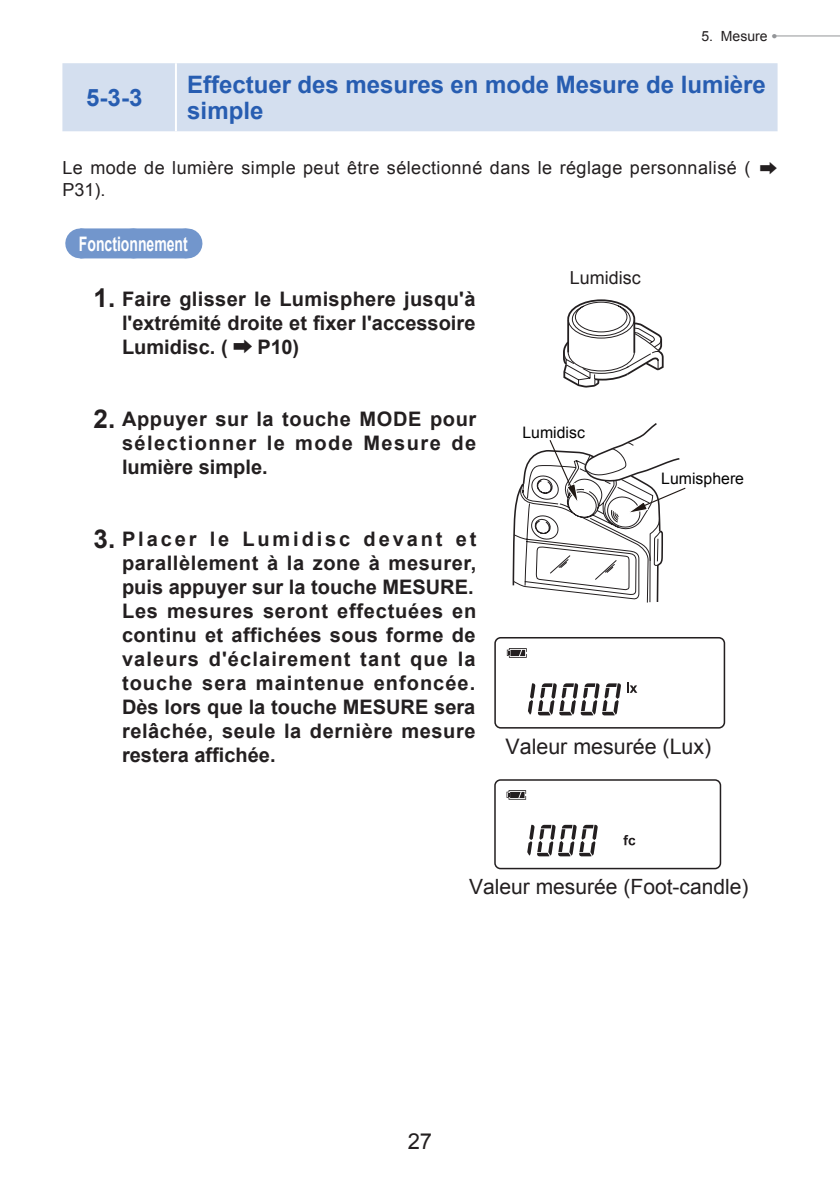
<style>
.page{position:relative;width:840px;height:1191px;background:#fff}
.page>*{position:absolute;margin:0;border:0;box-sizing:border-box;transform-origin:0 0}
._02_L3_1-1-1{font:700 24px/26px "Arial";color:#275db1}
.t1{font:22px "Arial";color:#231f20}
.t2{font:21.4px "Arial";color:#231f20}
.t3{font:21px "Arial";color:#231f20}
._04_Step_2-_No_Num{font:700 20px/24px "Arial";color:#231f20;text-align:justify}
._02_L3_Operation{font:700 20px "Arial";color:#fff;scale:.7 1}
.t4{font:18px/22px "Arial";letter-spacing:.025em;color:#231f20}
.t5{font:18px "Arial";color:#231f20}
.t6{font:15.8px "Arial";color:#030303}
.t7{font:14px "Arial";color:#231f20}
.s1{font-size:10px;color:#939598}
.s2{font-family:"Koz Go Pr 6 N"}
.s3{font-size:26px}
.s4{font-family:"Koz Go Pr 6 N";font-weight:400}
</style>
<div class="page">
<hr style="left:772px;top:35px;width:67px;height:1px;background:#939598">
<div style="left:62px;top:63px;width:715px;height:68px;background:#d4dfef"></div>
<hr style="left:175px;top:63px;width:2px;height:68px;background:#fff">
<div style="left:80px;top:228px;width:106px;height:30px;background:#7296cc"></div>
<svg style="left:133px;top:228px;width:27px;height:1px"></svg>
<hr style="left:186px;top:228px;width:1px;height:30px;background:#7296cc">
<svg style="left:512px;top:423px;width:174px;height:180px"></svg>
<svg style="left:528px;top:683px;width:92px;height:32px"></svg>
<div style="left:494px;top:637px;width:230px;height:91px;border:2px solid #231f20;border-radius:6px"></div>
<svg style="left:506px;top:648px;width:20px;height:10px"></svg>
<svg style="left:627px;top:682px;width:10px;height:11px"></svg>
<svg style="left:563px;top:299px;width:101px;height:89px"></svg>
<svg style="left:527px;top:825px;width:70px;height:31px"></svg>
<div style="left:494px;top:779px;width:226px;height:90px;border:2px solid #231f20;border-radius:6px"></div>
<svg style="left:506px;top:790px;width:20px;height:9px"></svg>
<svg style="left:623px;top:835px;width:12px;height:10px"></svg>
<p class="t7" style="left:701px;top:26px;width:78px">5. Mesure <span class="s1">●</span></p>
<p class="_02_L3_1-1-1" style="left:187px;top:72px;width:579px">Effectuer des mesures en mode Mesure de lumière simple</p>
<p class="t4" style="left:62px;top:157px;width:716px">Le mode de lumière simple peut être sélectionné dans le réglage personnalisé ( <span class="s2">➡<br></span>P31).</p>
<p class="_02_L3_Operation" style="left:79px;top:230px;width:157px">Fonctionnement</p>
<p class="_04_Step_2-_No_Num" style="left:122px;top:287px;width:355px;text-indent:-28px"><span class="s3">1.</span> Faire glisser le Lumisphere jusqu'à l'extrémité droite et fixer l'accessoire Lumidisc. ( <span class="s4">➡</span> P10)</p>
<p class="_02_L3_1-1-1" style="left:86px;top:85px;width:58px">5-3-3</p>
<p class="t5" style="left:569px;top:266px;width:72px">Lumidisc</p>
<p class="_04_Step_2-_No_Num" style="left:122px;top:407px;width:355px;text-indent:-28px"><span class="s3">2.</span> Appuyer sur la touche MODE pour sélectionner le mode Mesure de lumière simple.</p>
<p class="_04_Step_2-_No_Num" style="left:122px;top:528px;width:356px;text-indent:-28px"><span class="s3">3.</span> Placer le Lumidisc devant et parallèlement à la zone à mesurer, puis appuyer sur la touche MESURE.</p>
<p class="_04_Step_2-_No_Num" style="left:122px;top:600px;width:355px">Les mesures seront effectuées en continu et affichées sous forme de valeurs d'éclairement tant que la touche sera maintenue enfoncée.<br>Dès lors que la touche MESURE sera relâchée, seule la dernière mesure restera affichée.</p>
<p class="t6" style="left:522px;top:422px;width:64px">Lumidisc</p>
<p class="t6" style="left:661px;top:468px;width:84px">Lumisphere</p>
<p class="t2" style="left:505px;top:732px;width:207px">Valeur mesurée (Lux)</p>
<p class="t3" style="left:469px;top:873px;width:281px">Valeur mesurée (Foot-candle)</p>
<p class="t1" style="left:407px;top:1127px;width:26px">27</p>
</div>
